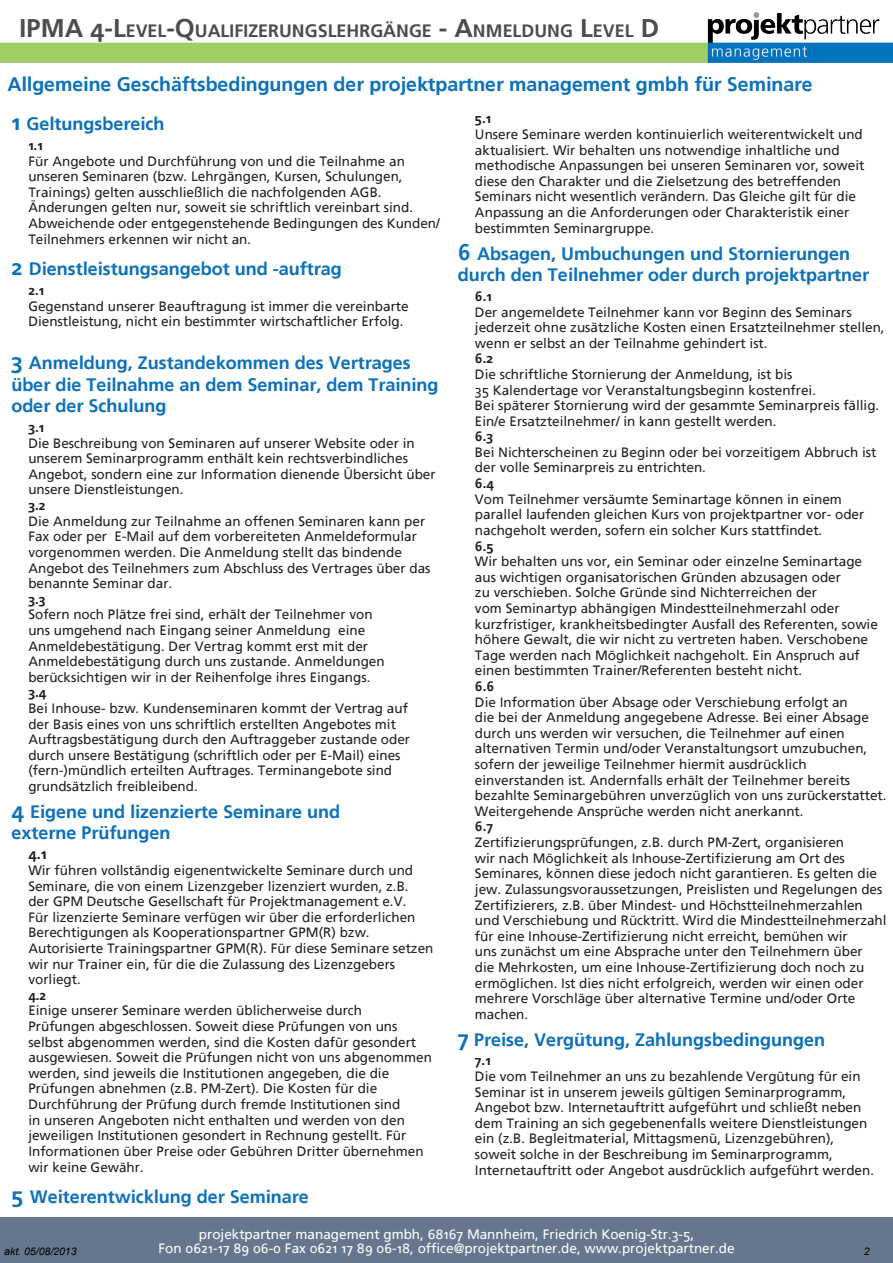
<style>
.page{position:relative;width:893px;height:1263px;background:#fff}
.page>*{position:absolute;margin:0;border:0;box-sizing:border-box;transform-origin:0 0}
.t1{font:700 19.5px "Frutiger Linotype";color:#0e72ba}
.t2{font:700 18px/21.6px "Frutiger Linotype";color:#0e72ba}
.t3{font:700 17.85px "Frutiger Linotype";color:#4b4c4d}
.t4{font:700 15px "Frutiger Linotype";color:#231f20}
.t5{font:13.5px/15.6px "Frutiger Linotype";color:#231f20}
.t6{font:13.5px/15.6px "Frutiger Linotype";color:#231f20}
.t7{font:13.5px/13.5px "Frutiger Linotype";color:#fff;text-align:center}
.t8{font:700 13.5px "Frutiger Linotype";color:#231f20}
.t9{font:italic 10.5px "Arial";color:#000}
.s1{font-size:25.5px}
.s2{font-size:22.5px}
</style>
<div class="page">
<div style="left:0;top:1217px;width:893px;height:46px;background:#65768d"></div>
<img style="left:0;top:12px;width:893px;height:51px">
<h3 class="t3" style="left:19px;top:20px;width:638px"><span class="s1">IPMA 4-L</span>evel<span class="s1">-Q</span>uali fizerungslehrgänge <span class="s1">- A</span>nm eldung <span class="s1">L</span>evel <span class="s1">D</span></h3>
<h1 class="t1" style="left:7px;top:73px;width:807px">Allgemeine Geschäftsbedingungen der projektpartner management gmbh für Seminare</h1>
<h2 class="t2" style="left:11px;top:113px;width:155px"><span class="s2">1</span> Geltungsbereich</h2>
<p class="t8" style="left:28px;top:137px;width:16px">1.1</p>
<p class="t5" style="left:28px;top:153px;width:413px">Für Angebote und Durchführung von und die Teilnahme an unseren Seminaren (bzw. Lehrgängen, Kursen, Schulungen, Trainings) gelten ausschließlich die nachfolgenden AGB.<br>Änderungen gelten nur, soweit sie schriftlich vereinbart sind.<br>Abweichende oder entgegenstehende Bedingungen des Kunden/ Teilnehmers erkennen wir nicht an.</p>
<h2 class="t2" style="left:11px;top:258px;width:332px"><span class="s2">2</span> Dienstleistungsangebot und -auftrag</h2>
<p class="t8" style="left:28px;top:282px;width:17px">2.1</p>
<p class="t5" style="left:28px;top:298px;width:382px">Gegenstand unserer Beauftragung ist immer die vereinbarte<br>Dienstleistung, nicht ein bestimmter wirtschaftlicher Erfolg.</p>
<h2 class="t2" style="left:11px;top:352px;width:429px"><span class="s2">3</span> Anmeldung, Zustandekommen des Vertrages über die Teilnahme an dem Seminar, dem Training oder der Schulung</h2>
<p class="t8" style="left:28px;top:419px;width:17px">3.1</p>
<p class="t5" style="left:28px;top:435px;width:409px">Die Beschreibung von Seminaren auf unserer Website oder in unserem Seminarprogramm enthält kein rechtsverbindliches Angebot, sondern eine zur Information dienende Übersicht über unsere Dienstleistungen.</p>
<p class="t8" style="left:28px;top:497px;width:19px">3.2</p>
<p class="t5" style="left:28px;top:513px;width:404px">Die Anmeldung zur Teilnahme an offenen Seminaren kann per Fax oder per E-Mail auf dem vorbereiteten Anmeldeformular vorgenommen werden. Die Anmeldung stellt das bindende Angebot des Teilnehmers zum Abschluss des Vertrages über das benannte Seminar dar.</p>
<p class="t8" style="left:28px;top:591px;width:19px">3.3</p>
<p class="t5" style="left:28px;top:607px;width:358px">Sofern noch Plätze frei sind, erhält der Teilnehmer von uns umgehend nach Eingang seiner Anmeldung eine Anmeldebestätigung. Der Vertrag kommt erst mit der Anmeldebestätigung durch uns zustande. Anmeldungen berücksichtigen wir in der Reihenfolge ihres Eingangs.</p>
<p class="t8" style="left:28px;top:684px;width:20px">3.4</p>
<p class="t5" style="left:28px;top:700px;width:383px">Bei Inhouse- bzw. Kundenseminaren kommt der Vertrag auf der Basis eines von uns schriftlich erstellten Angebotes mit Auftragsbestätigung durch den Auftraggeber zustande oder durch unsere Bestätigung (schriftlich oder per E-Mail) eines (fern-)mündlich erteilten Auftrages. Terminangebote sind grundsätzlich freibleibend.</p>
<h2 class="t2" style="left:11px;top:801px;width:330px"><span class="s2">4</span> Eigene und lizenzierte Seminare und externe Prüfungen</h2>
<p class="t4" style="left:28px;top:845px;width:20px">4.1</p>
<p class="t5" style="left:28px;top:862px;width:407px">Wir führen vollständig eigenentwickelte Seminare durch und Seminare, die von einem Lizenzgeber lizenziert wurden, z.B.<br>der GPM Deutsche Gesellschaft für Projektmanagement e.V.<br>Für lizenzierte Seminare verfügen wir über die erforderlichen Berechtigungen als Kooperationspartner GPM(R) bzw.<br>Autorisierte Trainingspartner GPM(R). Für diese Seminare setzen wir nur Trainer ein, für die die Zulassung des Lizenzgebers vorliegt.</p>
<p class="t8" style="left:28px;top:987px;width:20px">4.2</p>
<p class="t5" style="left:28px;top:1003px;width:405px">Einige unserer Seminare werden üblicherweise durch Prüfungen abgeschlossen. Soweit diese Prüfungen von uns selbst abgenommen werden, sind die Kosten dafür gesondert ausgewiesen. Soweit die Prüfungen nicht von uns abgenommen werden, sind jeweils die Institutionen angegeben, die die Prüfungen abnehmen (z.B. PM-Zert). Die Kosten für die Durchführung der Prüfung durch fremde Institutionen sind<br>in unseren Angeboten nicht enthalten und werden von den jeweiligen Institutionen gesondert in Rechnung gestellt. Für Informationen über Preise oder Gebühren Dritter übernehmen wir keine Gewähr.</p>
<h2 class="t2" style="left:11px;top:1185px;width:299px"><span class="s2">5</span> Weiterentwicklung der Seminare</h2>
<p class="t8" style="left:475px;top:110px;width:18px">5.1</p>
<p class="t5" style="left:475px;top:126px;width:391px">Unsere Seminare werden kontinuierlich weiterentwickelt und aktualisiert. Wir behalten uns notwendige inhaltliche und methodische Anpassungen bei unseren Seminaren vor, soweit diese den Charakter und die Zielsetzung des betreffenden Seminars nicht wesentlich verändern. Das Gleiche gilt für die Anpassung an die Anforderungen oder Charakteristik einer bestimmten Seminargruppe.</p>
<h2 class="t2" style="left:458px;top:242px;width:413px"><span class="s2">6</span> Absagen, Umbuchungen und Stornierungen durch den Teilnehmer oder durch projektpartner</h2>
<p class="t8" style="left:475px;top:288px;width:18px">6.1</p>
<p class="t5" style="left:475px;top:304px;width:411px">Der angemeldete Teilnehmer kann vor Beginn des Seminars jederzeit ohne zusätzliche Kosten einen Ersatzteilnehmer stellen, wenn er selbst an der Teilnahme gehindert ist.</p>
<p class="t8" style="left:475px;top:350px;width:20px">6.2</p>
<p class="t6" style="left:475px;top:366px;width:406px">Die schriftliche Stornierung der Anmeldung, ist bis<br>35 Kalendertage vor Veranstaltungsbeginn kostenfrei.<br>Bei späterer Stornierung wird der gesammte Seminarpreis fällig.<br>Ein/e Ersatzteilnehmer/ in kann gestellt werden.</p>
<p class="t8" style="left:475px;top:428px;width:20px">6.3</p>
<p class="t5" style="left:475px;top:444px;width:403px">Bei Nichterscheinen zu Beginn oder bei vorzeitigem Abbruch ist der volle Seminarpreis zu entrichten.</p>
<p class="t8" style="left:475px;top:475px;width:21px">6.4</p>
<p class="t5" style="left:475px;top:491px;width:391px">Vom Teilnehmer versäumte Seminartage können in einem parallel laufenden gleichen Kurs von projektpartner vor- oder nachgeholt werden, sofern ein solcher Kurs stattfindet.</p>
<p class="t8" style="left:475px;top:538px;width:20px">6.5</p>
<p class="t5" style="left:475px;top:554px;width:404px">Wir behalten uns vor, ein Seminar oder einzelne Seminartage aus wichtigen organisatorischen Gründen abzusagen oder<br>zu verschieben. Solche Gründe sind Nichterreichen der<br>vom Seminartyp abhängigen Mindestteilnehmerzahl oder kurzfristiger, krankheitsbedingter Ausfall des Referenten, sowie höhere Gewalt, die wir nicht zu vertreten haben. Verschobene Tage werden nach Möglichkeit nachgeholt. Ein Anspruch auf einen bestimmten Trainer/Referenten besteht nicht.</p>
<p class="t8" style="left:475px;top:678px;width:21px">6.6</p>
<p class="t5" style="left:475px;top:694px;width:413px">Die Information über Absage oder Verschiebung erfolgt an<br>die bei der Anmeldung angegebene Adresse. Bei einer Absage durch uns werden wir versuchen, die Teilnehmer auf einen alternativen Termin und/oder Veranstaltungsort umzubuchen, sofern der jeweilige Teilnehmer hiermit ausdrücklich einverstanden ist. Andernfalls erhält der Teilnehmer bereits bezahlte Seminargebühren unverzüglich von uns zurückerstattet.<br>Weitergehende Ansprüche werden nicht anerkannt.</p>
<p class="t8" style="left:475px;top:818px;width:20px">6.7</p>
<p class="t5" style="left:475px;top:834px;width:413px">Zertifizierungsprüfungen, z.B. durch PM-Zert, organisieren<br>wir nach Möglichkeit als Inhouse-Zertifizierung am Ort des Seminares, können diese jedoch nicht garantieren. Es gelten die jew. Zulassungsvoraussetzungen, Preislisten und Regelungen des Zertifizierers, z.B. über Mindest- und Höchstteilnehmerzahlen und Verschiebung und Rücktritt. Wird die Mindestteilnehmerzahl für eine Inhouse-Zertifizierung nicht erreicht, bemühen wir<br>uns zunächst um eine Absprache unter den Teilnehmern über<br>die Mehrkosten, um eine Inhouse-Zertifizierung doch noch zu ermöglichen. Ist dies nicht erfolgreich, werden wir einen oder mehrere Vorschläge über alternative Termine und/oder Orte machen.</p>
<h2 class="t2" style="left:458px;top:1028px;width:369px"><span class="s2">7</span> Preise, Vergütung, Zahlungsbedingungen</h2>
<p class="t8" style="left:475px;top:1052px;width:17px">7.1</p>
<p class="t5" style="left:475px;top:1068px;width:401px">Die vom Teilnehmer an uns zu bezahlende Vergütung für ein Seminar ist in unserem jeweils gültigen Seminarprogramm, Angebot bzw. Internetauftritt aufgeführt und schließt neben dem Training an sich gegebenenfalls weitere Dienstleistungen ein (z.B. Begleitmaterial, Mittagsmenü, Lizenzgebühren), soweit solche in der Beschreibung im Seminarprogramm, Internetauftritt oder Angebot ausdrücklich aufgeführt werden.</p>
<p class="t7" style="left:158px;top:1228px;width:578px">projektpartner management gmbh, 68167 Mannheim, Friedrich Koenig-Str.3-5,<br>Fon 0621-17 89 06-0 Fax 0621 17 89 06-18, office@projektpartner.de, www.projektpartner.de</p>
<p class="t9" style="left:4px;top:1245px;width:74px">akt. 05/08/2013</p>
<p class="t9" style="left:864px;top:1245px;width:7px">2</p>
</div>
